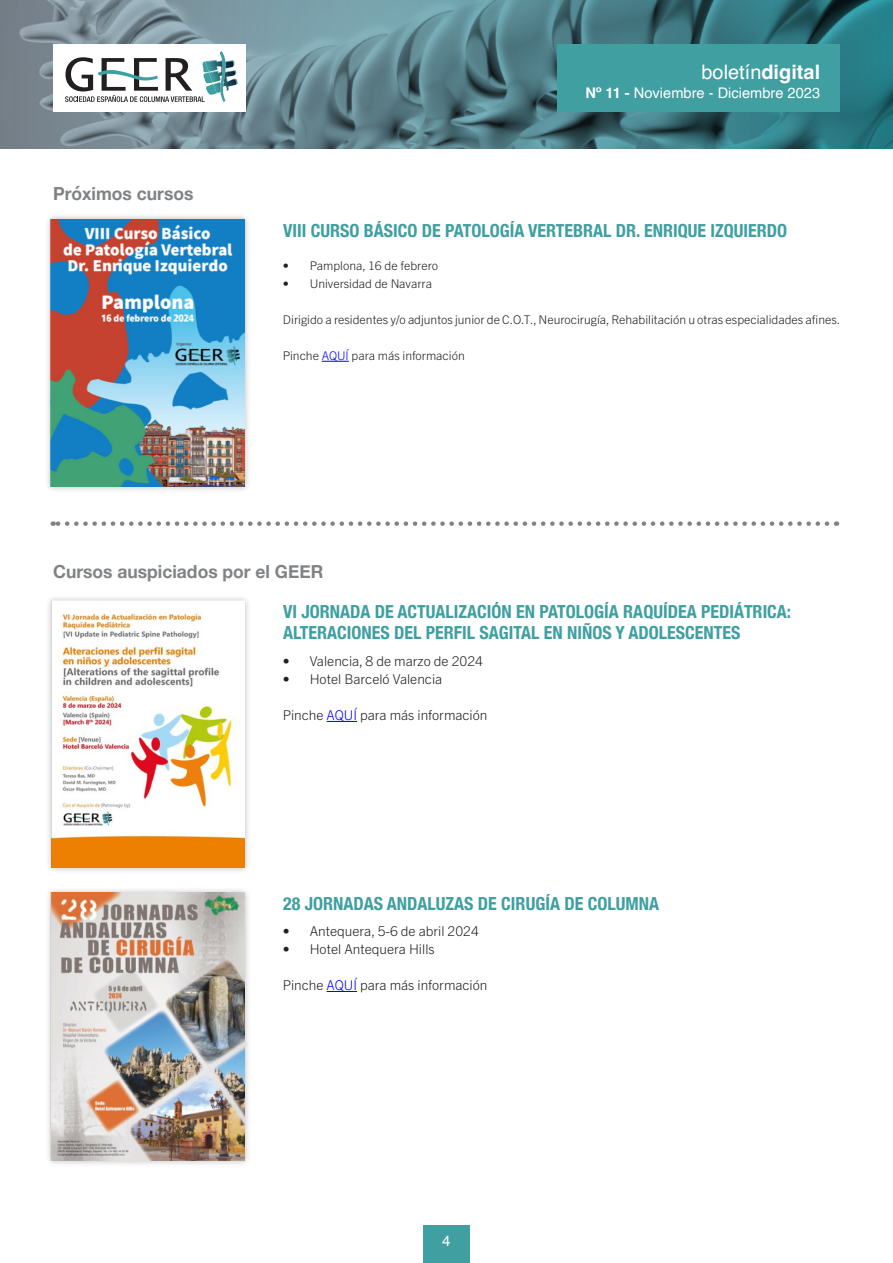
<style>
.page{position:relative;width:893px;height:1263px;background:#fff}
.page>*{position:absolute;margin:0;border:0;box-sizing:border-box;transform-origin:0 0}
.t1{font:19.95px "Helvetica";color:#fff}
.t2{font:700 condensed 18px/21.6px "Helvetica Neue";color:#3f9fa1}
.t3{font:700 18px "Helvetica Neue";color:#808285}
.t4{font:15px "Helvetica";color:#fff}
.t5{font:14.7px "Helvetica";color:#fff}
.t6{font:300 13.5px "Trade Gothic Next LT Pro";color:#231f20}
.t7{font:300 12px "Trade Gothic Next LT Pro";color:#231f20}
.s1{font-weight:700}
.s2{color:#00f}
</style>
<div class="page">
<div style="left:423px;top:1226px;width:47px;height:37px;background:#3f9fa1"></div>
<svg style="left:0;top:0;width:893px;height:149px;background:#578089"></svg>
<div style="left:557px;top:44px;width:282px;height:68px;background:#3f9fa1"></div>
<div style="left:53px;top:44px;width:193px;height:68px;background:#fff"></div>
<svg style="left:65px;top:51px;width:173px;height:51px"></svg>
<svg style="left:322px;top:361px;width:27px;height:1px"></svg>
<hr style="left:327px;top:721px;width:30px;height:1px;background:#00f">
<hr style="left:327px;top:991px;width:30px;height:1px;background:#00f">
<div style="left:44px;top:213px;width:207px;height:280px;background:#231f20;opacity:.3"></div>
<img style="left:50px;top:219px;width:195px;height:268px">
<div style="left:45px;top:595px;width:206px;height:279px;background:#231f20;opacity:.3"></div>
<img style="left:50px;top:600px;width:195px;height:268px">
<div style="left:45px;top:886px;width:206px;height:281px;background:#231f20;opacity:.3"></div>
<img style="left:50px;top:893px;width:195px;height:267px">
<svg style="left:53px;top:521px;width:774px;height:5px"></svg>
<p class="t3" style="left:53px;top:180px;width:142px">Próximos cursos</p>
<p class="t1" style="left:701px;top:56px;width:120px">boletín<span class="s1">digital</span></p>
<p class="t5" style="left:585px;top:82px;width:236px"><span class="s1">Nº 11 -</span> Noviembre - Diciembre 2023</p>
<p class="t2" style="left:283px;top:218px;width:505px">VIII CURSO BÁSICO DE PATOLOGÍA VERTEBRAL DR. ENRIQUE IZQUIERDO</p>
<p class="t7" style="left:283px;top:257px;width:157px">• Pamplona, 16 de febrero</p>
<p class="t7" style="left:283px;top:275px;width:151px">• Universidad de Navarra</p>
<p class="t7" style="left:283px;top:311px;width:559px">Dirigido a residentes y/o adjuntos junior de C.O.T., Neurocirugía, Rehabilitación u otras especialidades afines.</p>
<p class="t7" style="left:283px;top:347px;width:183px">Pinche <span class="s2">AQUÍ</span> para más información</p>
<p class="t3" style="left:53px;top:558px;width:272px">Cursos auspiciados por el GEER</p>
<p class="t2" style="left:283px;top:599px;width:510px">VI JORNADA DE ACTUALIZACIÓN EN PATOLOGÍA RAQUÍDEA PEDIÁTRICA:<br>ALTERACIONES DEL PERFIL SAGITAL EN NIÑOS Y ADOLESCENTES</p>
<p class="t6" style="left:283px;top:652px;width:202px">• Valencia, 8 de marzo de 2024</p>
<p class="t6" style="left:283px;top:670px;width:161px">• Hotel Barceló Valencia</p>
<p class="t6" style="left:283px;top:706px;width:206px">Pinche <span class="s2">AQUÍ</span> para más información</p>
<p class="t2" style="left:283px;top:892px;width:377px">28 JORNADAS ANDALUZAS DE CIRUGÍA DE COLUMNA</p>
<p class="t6" style="left:283px;top:922px;width:198px">• Antequera, 5-6 de abril 2024</p>
<p class="t6" style="left:283px;top:940px;width:153px">• Hotel Antequera Hills</p>
<p class="t6" style="left:283px;top:976px;width:206px">Pinche <span class="s2">AQUÍ</span> para más información</p>
<p class="t4" style="left:442px;top:1229px;width:10px">4</p>
</div>
